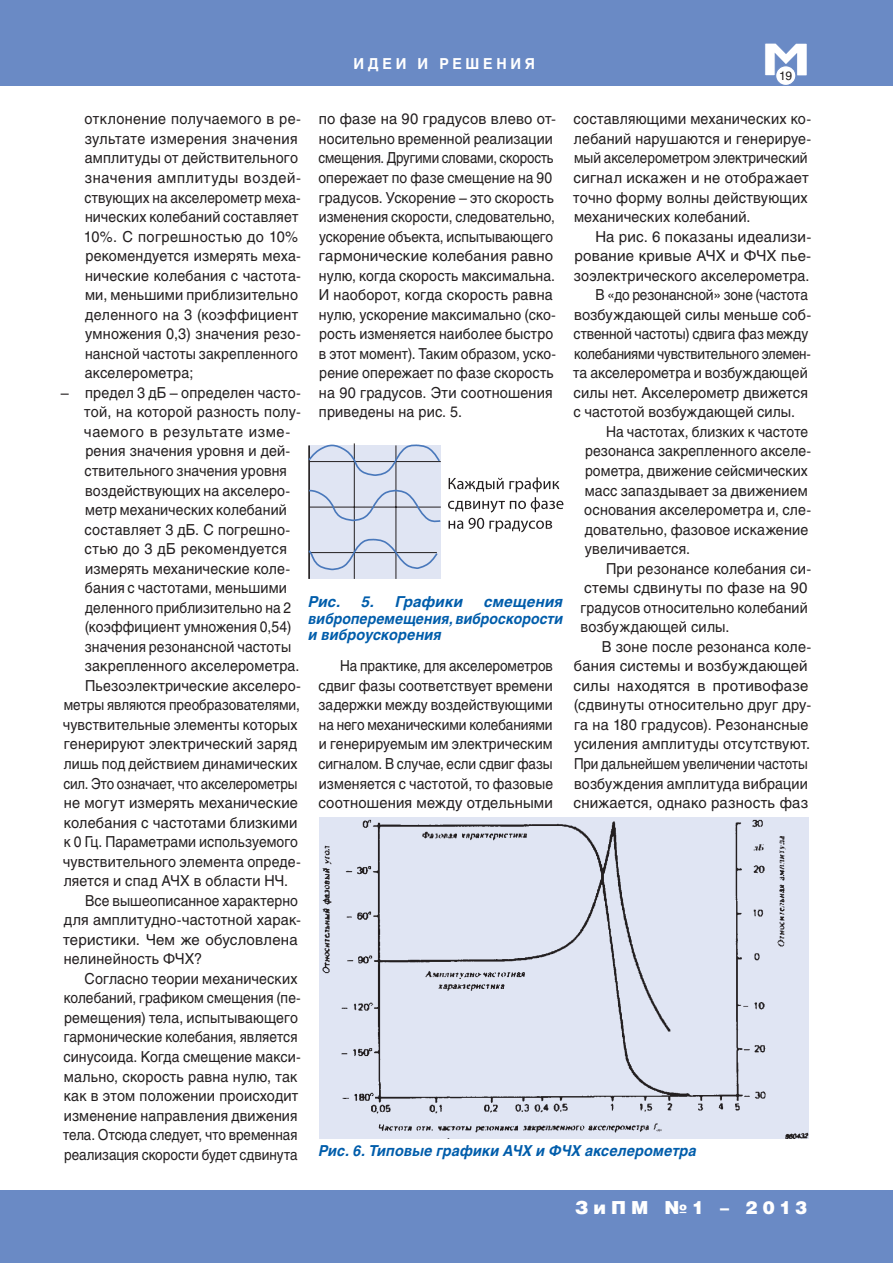
<style>
.page{position:relative;width:893px;height:1263px;background:#fff}
.page>*{position:absolute;margin:0;border:0;box-sizing:border-box;transform-origin:0 0}
.t1{font:900 18px "Helios";letter-spacing:.28em;color:#fff}
.t2{font:15px/19.5px "Helios";letter-spacing:.01em;color:#231f20}
.t3{font:15px/19.5px "Helios";letter-spacing:.01em;color:#231f20;scale:.95 1}
.t4{font:15px/19.5px "Helios";letter-spacing:.01em;color:#231f20;scale:.96 1}
.t5{font:15px/19.5px "Helios";letter-spacing:.01em;color:#231f20;text-align:justify;scale:.9 1}
.t6{font:15px "Helios";letter-spacing:.01em;color:#231f20;scale:.94 1}
.t7{font:15px "Helios";letter-spacing:.01em;color:#231f20;scale:.93 1}
.t8{font:15px "Helios";letter-spacing:.01em;color:#231f20;scale:.92 1}
.t9{font:italic 700 15px/16.5px "Helios";letter-spacing:.01em;color:#015dab;text-align:justify}
.t10{font:15px "Helios";letter-spacing:.01em;color:#231f20;scale:.89 1}
.t11{font:15px "Helios";letter-spacing:-.01em;color:#231f20;scale:.91 1}
.t12{font:italic 700 15px "Helios";letter-spacing:.01em;color:#015dab;scale:.95 1}
.t13{font:15px "Helios";letter-spacing:-.015em;color:#231f20;scale:.89 1}
.t14{font:15px "Helios";letter-spacing:.01em;color:#231f20;scale:.91 1}
.t15{font:15px "Helios";letter-spacing:.04em;color:#231f20}
.t16{font:700 15px "Helios";letter-spacing:.255em;color:#fff;scale:.95 1}
.t17{font:12px "Helios";color:#231f20}
</style>
<div class="page">
<div style="left:0;top:0;width:893px;height:85px;background:#6a8ac5"></div>
<svg style="left:765px;top:43px;width:42px;height:42px"></svg>
<div style="left:0;top:1191px;width:893px;height:72px;background:#6a8ac5"></div>
<div style="left:309px;top:445px;width:131px;height:134px;background:#e0e5f3"></div>
<hr style="left:308px;top:445px;width:2px;height:134px;background:#231f20">
<hr style="left:354px;top:443px;width:1px;height:136px;background:#231f20">
<hr style="left:395px;top:445px;width:1px;height:134px;background:#231f20">
<svg style="left:308px;top:443px;width:133px;height:128px"></svg>
<svg style="left:448px;top:477px;width:115px;height:35px"></svg>
<svg style="left:449px;top:518px;width:103px;height:14px"></svg>
<img style="left:319px;top:817px;width:489px;height:322px">
<p class="t16" style="left:354px;top:54px;width:192px">ИДЕИ И РЕШЕНИЯ</p>
<p class="t17" style="left:779px;top:68px;width:15px">19</p>
<p class="t4" style="left:84px;top:109px;width:228px">отклонение получаемого в ре&shy;зультате измерения значения амплитуды от действительного значения амплитуды воздей&shy;ствующих на акселерометр меха&shy;нических колебаний составляет<br>10%. С погрешностью до 10% рекомендуется измерять меха&shy;нические колебания с частота&shy;ми, меньшими приблизительно деленного на 3 (коэффициент умножения 0,3) значения резо&shy;нансной частоты закрепленного акселерометра;</p>
<p class="t3" style="left:61px;top:383px;width:254px">– предел 3 дБ – определен часто-</p>
<p class="t3" style="left:84px;top:402px;width:229px">той, на которой разность полу-</p>
<p class="t15" style="left:84px;top:423px;width:208px">чаемого в результате изме-</p>
<p class="t3" style="left:85px;top:441px;width:217px">рения значения уровня и дей-</p>
<p class="t7" style="left:85px;top:462px;width:219px">ствительного значения уровня</p>
<p class="t6" style="left:85px;top:481px;width:220px">воздействующих на акселеро-</p>
<p class="t7" style="left:85px;top:501px;width:218px">метр механических колебаний</p>
<p class="t3" style="left:85px;top:519px;width:218px">составляет 3 дБ. С погрешно-</p>
<p class="t4" style="left:85px;top:539px;width:212px">стью до 3 дБ рекомендуется</p>
<p class="t3" style="left:85px;top:558px;width:218px">измерять механические коле-</p>
<p class="t6" style="left:85px;top:579px;width:216px">бания с частотами, меньшими</p>
<p class="t8" style="left:85px;top:598px;width:226px">деленного приблизительно на 2</p>
<p class="t7" style="left:85px;top:618px;width:224px">(коэффициент умножения 0,54)</p>
<p class="t7" style="left:85px;top:637px;width:223px">значения резонансной частоты</p>
<p class="t3" style="left:85px;top:656px;width:228px">закрепленного акселерометра.</p>
<p class="t3" style="left:85px;top:676px;width:229px">Пьезоэлектрические акселеро-</p>
<p class="t5" style="left:64px;top:695px;width:264px">метры являются преобразователями,</p>
<p class="t7" style="left:63px;top:716px;width:254px">чувствительные элементы которых</p>
<p class="t4" style="left:64px;top:734px;width:244px">генерируют электрический заряд</p>
<p class="t7" style="left:64px;top:755px;width:253px">лишь под действием динамических</p>
<p class="t10" style="left:63px;top:774px;width:265px">сил. Это означает, что акселерометры</p>
<p class="t2" style="left:64px;top:793px;width:236px">не могут измерять механические</p>
<p class="t2" style="left:64px;top:812px;width:235px">колебания с частотами близкими</p>
<p class="t8" style="left:64px;top:833px;width:256px">к 0 Гц. Параметрами используемого</p>
<p class="t3" style="left:63px;top:851px;width:252px">чувствительного элемента опреде-</p>
<p class="t3" style="left:64px;top:871px;width:238px">ляется и спад АЧХ в области НЧ.</p>
<p class="t8" style="left:85px;top:891px;width:233px">Все вышеописанное характерно</p>
<p class="t2" style="left:64px;top:910px;width:239px">для амплитудно-частотной харак-</p>
<p class="t2" style="left:63px;top:929px;width:236px">теристики. Чем же обусловлена</p>
<p class="t3" style="left:64px;top:949px;width:147px">нелинейность ФЧХ?</p>
<p class="t6" style="left:85px;top:969px;width:228px">Согласно теории механических</p>
<p class="t8" style="left:64px;top:989px;width:259px">колебаний, графиком смещения (пе-</p>
<p class="t6" style="left:64px;top:1009px;width:250px">ремещения) тела, испытывающего</p>
<p class="t14" style="left:64px;top:1028px;width:258px">гармонические колебания, является</p>
<p class="t6" style="left:63px;top:1048px;width:254px">синусоида. Когда смещение макси-</p>
<p class="t4" style="left:64px;top:1066px;width:245px">мально, скорость равна нулю, так</p>
<p class="t3" style="left:64px;top:1086px;width:248px">как в этом положении происходит</p>
<p class="t6" style="left:64px;top:1106px;width:250px">изменение направления движения</p>
<p class="t5" style="left:63px;top:1125px;width:262px">тела. Отсюда следует, что временная</p>
<p class="t5" style="left:64px;top:1144px;width:261px">реализация скорости будет сдвинута</p>
<p class="t2" style="left:318px;top:109px;width:239px">по фазе на 90 градусов влево от&shy;носительно временной реализации смещения. Другими словами, скорость опережает по фазе смещение на 90 градусов. Ускорение – это скорость изменения скорости, следовательно, ускорение объекта, испытывающего гармонические колебания равно нулю, когда скорость максимальна.<br>И наоборот, когда скорость равна нулю, ускорение максимально (ско&shy;рость изменяется наиболее быстро в этот момент). Таким образом, уско&shy;рение опережает по фазе скорость на 90 градусов. Эти соотношения приведены на рис. 5.</p>
<p class="t9" style="left:308px;top:594px;width:33px">Рис.</p>
<p class="t9" style="left:362px;top:594px;width:103px">5. Графики</p>
<p class="t9" style="left:309px;top:594px;width:256px;text-indent:176px">смещения виброперемещения, виброскорости и виброускорения</p>
<p class="t5" style="left:318px;top:656px;width:262px;text-indent:22px">На практике, для акселерометров сдвиг фазы соответствует времени задержки между воздействующими на него механическими колебаниями и генерируемым им электрическим сигналом. В случае, если сдвиг фазы изменяется с частотой, то фазовые соотношения между отдельными</p>
<p class="t3" style="left:573px;top:109px;width:252px">составляющими механических ко&shy;лебаний нарушаются и генерируе&shy;мый акселерометром электрический сигнал искажен и не отображает точно форму волны действующих механических колебаний.</p>
<p class="t2" style="left:595px;top:226px;width:217px">На рис. 6 показаны идеализи-</p>
<p class="t2" style="left:574px;top:246px;width:238px">рование кривые АЧХ и ФЧХ пье-</p>
<p class="t3" style="left:574px;top:265px;width:250px">зоэлектрического акселерометра.</p>
<p class="t11" style="left:595px;top:286px;width:235px">В «до резонансной» зоне (частота</p>
<p class="t2" style="left:574px;top:305px;width:239px">возбуждающей силы меньше соб-</p>
<p class="t11" style="left:574px;top:325px;width:259px">ственной частоты) сдвига фаз между</p>
<p class="t13" style="left:574px;top:345px;width:268px">колебаниями чувствительного элемен-</p>
<p class="t6" style="left:573px;top:364px;width:251px">та акселерометра и возбуждающей</p>
<p class="t4" style="left:574px;top:383px;width:245px">силы нет. Акселерометр движется</p>
<p class="t3" style="left:574px;top:402px;width:235px">с частотой возбуждающей силы.</p>
<p class="t8" style="left:606px;top:423px;width:221px">На частотах, близких к частоте</p>
<p class="t7" style="left:585px;top:442px;width:245px">резонанса закрепленного акселе-</p>
<p class="t8" style="left:585px;top:462px;width:244px">рометра, движение сейсмических</p>
<p class="t6" style="left:585px;top:481px;width:239px">масс запаздывает за движением</p>
<p class="t3" style="left:584px;top:500px;width:239px">основания акселерометра и, сле-</p>
<p class="t3" style="left:585px;top:519px;width:237px">довательно, фазовое искажение</p>
<p class="t3" style="left:585px;top:539px;width:112px">увеличивается.</p>
<p class="t4" style="left:606px;top:558px;width:215px">При резонансе колебания си-</p>
<p class="t2" style="left:584px;top:578px;width:225px">стемы сдвинуты по фазе на 90</p>
<p class="t7" style="left:580px;top:598px;width:246px">градусов относительно колебаний</p>
<p class="t3" style="left:580px;top:617px;width:158px">возбуждающей силы.</p>
<p class="t2" style="left:602px;top:637px;width:211px">В зоне после резонанса коле-</p>
<p class="t2" style="left:574px;top:656px;width:235px">бания системы и возбуждающей</p>
<p class="t2" style="left:574px;top:676px;width:236px">силы находятся в противофазе</p>
<p class="t4" style="left:574px;top:695px;width:249px">(сдвинуты относительно друг дру-</p>
<p class="t4" style="left:574px;top:715px;width:245px">га на 180 градусов). Резонансные</p>
<p class="t4" style="left:574px;top:734px;width:247px">усиления амплитуды отсутствуют.</p>
<p class="t10" style="left:574px;top:755px;width:264px">При дальнейшем увеличении частоты</p>
<p class="t6" style="left:574px;top:774px;width:250px">возбуждения амплитуда вибрации</p>
<p class="t2" style="left:574px;top:793px;width:236px">снижается, однако разность фаз</p>
<p class="t12" style="left:319px;top:1142px;width:399px">Рис. 6. Типовые графики АЧХ и ФЧХ акселерометра</p>
<p class="t1" style="left:575px;top:1196px;width:234px">ЗиПМ №1 – 2013</p>
</div>
